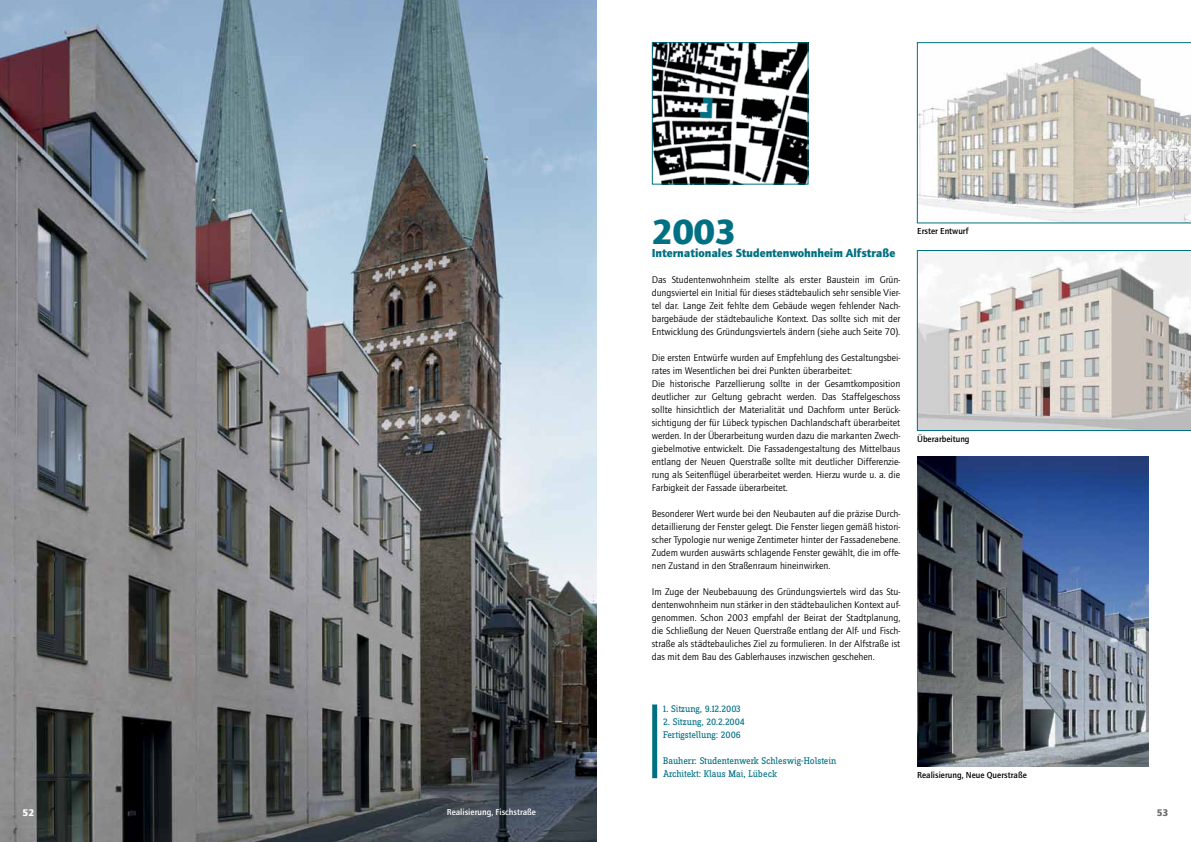
<style>
.page{position:relative;width:1191px;height:842px;background:#fff}
.page>*{position:absolute;margin:0;border:0;box-sizing:border-box;transform-origin:0 0}
.t1{font:900 36px "Quay Itc T";color:#007083}
.t2{font:900 12px "Quay Itc T";color:#007083}
.t3{font:10px/13px "Quay Itc T";color:#000;text-align:justify}
.t4{font:10px/13px "Zine Slab Dis";letter-spacing:-.01em;color:#007083}
.t5{font:900 10px "Quay Itc T";color:#6d6e71}
.t6{font:900 10px "Quay Itc T";color:#fff}
.t7{font:700 9px "Quay Itc T";color:#000}
.t8{font:700 9px "Quay Itc T";color:#fff}
</style>
<div class="page">
<div style="left:652px;top:704px;width:5px;height:74px;background:#007083"></div>
<img style="left:654px;top:45px;width:152px;height:137px">
<img style="left:917px;top:456px;width:231px;height:310px">
<svg style="left:917px;top:250px;width:274px;height:181px"></svg>
<svg style="left:917px;top:43px;width:274px;height:180px"></svg>
<img style="left:0;top:0;width:596px;height:842px">
<p class="t6" style="left:23px;top:806px;width:13px">52</p>
<p class="t8" style="left:447px;top:807px;width:91px">Realisierung, Fischstraße</p>
<h1 class="t1" style="left:651px;top:211px;width:86px">2003</h1>
<p class="t2" style="left:651px;top:246px;width:245px">Internationales Studentenwohnheim Alfstraße</p>
<p class="t3" style="left:651px;top:273px;width:250px">Das Studentenwohnheim stellte als erster Baustein im Grün&shy;dungsviertel ein Initial für dieses städtebaulich sehr sensible Vier&shy;tel dar. Lange Zeit fehlte dem Gebäude wegen fehlender Nach&shy;bargebäude der städtebauliche Kontext. Das sollte sich mit der Entwicklung des Gründungsviertels ändern (siehe auch Seite 70).</p>
<p class="t3" style="left:651px;top:351px;width:250px;text-align:left">Die ersten Entwürfe wurden auf Empfehlung des Gestaltungsbei&shy;rates im Wesentlichen bei drei Punkten überarbeitet:<br>Die historische Parzellierung sollte in der Gesamtkomposition deutlicher zur Geltung gebracht werden. Das Staffelgeschoss sollte hinsichtlich der Materialität und Dachform unter Berück&shy;sichtigung der für Lübeck typischen Dachlandschaft überarbeitet werden. In der Überarbeitung wurden dazu die markanten Zwech&shy;giebelmotive entwickelt. Die Fassadengestaltung des Mittelbaus entlang der Neuen Querstraße sollte mit deutlicher Differenzie&shy;rung als Seitenflügel überarbeitet werden. Hierzu wurde u. a. die Farbigkeit der Fassade überarbeitet.</p>
<p class="t3" style="left:651px;top:507px;width:250px">Besonderer Wert wurde bei den Neubauten auf die präzise Durch&shy;detaillierung der Fenster gelegt. Die Fenster liegen gemäß histori&shy;scher Typologie nur wenige Zentimeter hinter der Fassadenebene.<br>Zudem wurden auswärts schlagende Fenster gewählt, die im offe&shy;nen Zustand in den Straßenraum hineinwirken.</p>
<p class="t3" style="left:651px;top:585px;width:250px">Im Zuge der Neubebauung des Gründungsviertels wird das Stu&shy;dentenwohnheim nun stärker in den städtebaulichen Kontext auf&shy;genommen. Schon 2003 empfahl der Beirat der Stadtplanung, die Schließung der Neuen Querstraße entlang der Alf- und Fisch&shy;straße als städtebauliches Ziel zu formulieren. In der Alfstraße ist das mit dem Bau des Gablerhauses inzwischen geschehen.</p>
<p class="t4" style="left:663px;top:703px;width:79px">1. Sitzung, 9.12.2003</p>
<p class="t4" style="left:663px;top:716px;width:83px">2. Sitzung, 20.2.2004<br>Fertigstellung: 2006</p>
<p class="t4" style="left:663px;top:755px;width:175px">Bauherr: Studentenwerk Schleswig-Holstein<br>Architekt: Klaus Mai, Lübeck</p>
<p class="t7" style="left:917px;top:226px;width:53px">Erster Entwurf</p>
<p class="t7" style="left:917px;top:433px;width:54px">Überarbeitung</p>
<p class="t7" style="left:917px;top:769px;width:111px">Realisierung, Neue Querstraße</p>
<p class="t5" style="left:1156px;top:806px;width:13px">53</p>
</div>
